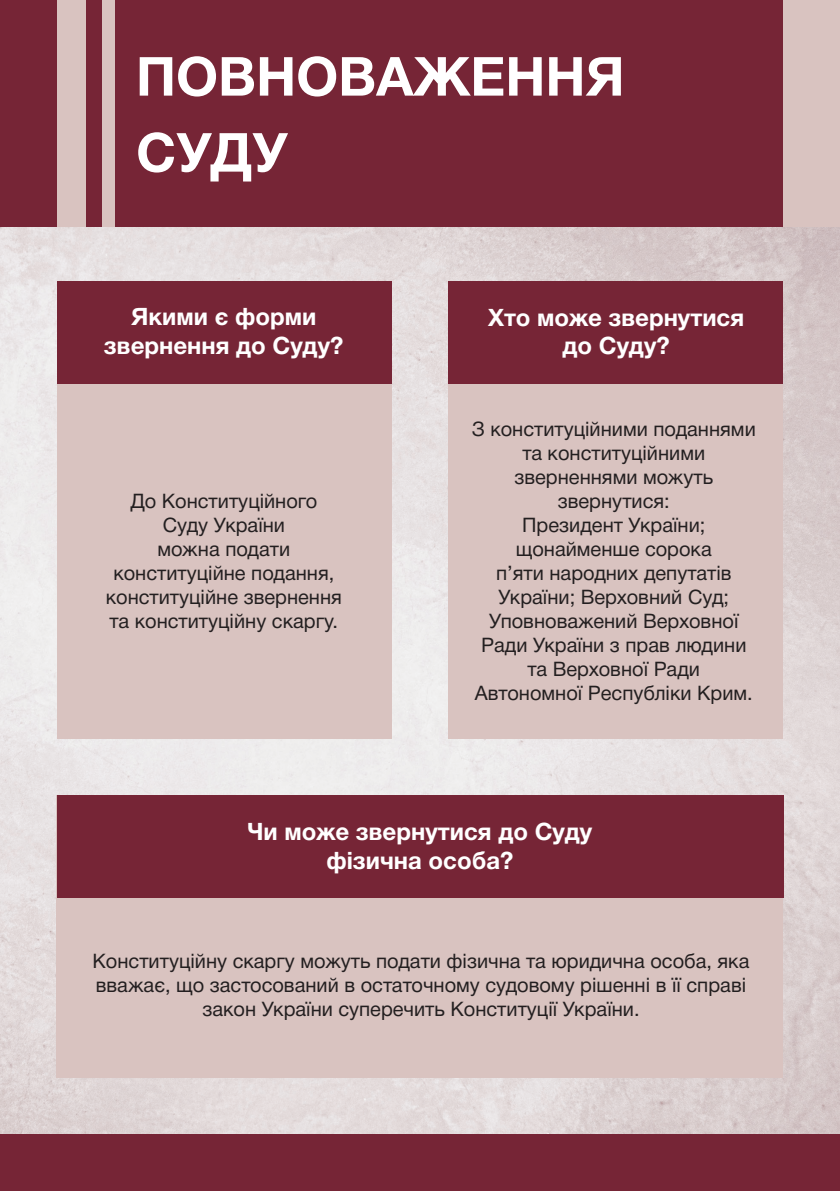
<style>
.page{position:relative;width:840px;height:1191px;background:#fff}
.page>*{position:absolute;margin:0;border:0;box-sizing:border-box;transform-origin:0 0}
.t1{font:700 54px/76px "Helvetica Neue Cyr";color:#fff}
.t2{font:700 24px/28.8px "Helvetica Neue Cyr";color:#fff;text-align:center}
.t3{font:20px/24px "Helvetica Neue Cyr";color:#231f20;text-align:center}
</style>
<div class="page">
<img style="left:0;top:226px;width:839px;height:908px">
<div style="left:0;top:1134px;width:839px;height:57px;background:#762536"></div>
<div style="left:0;top:0;width:839px;height:226px;background:#762536"></div>
<div style="left:782px;top:0;width:57px;height:226px;background:#d9c3c0"></div>
<div style="left:57px;top:0;width:29px;height:226px;background:#d9c3c0"></div>
<div style="left:102px;top:0;width:12px;height:226px;background:#d9c3c0"></div>
<div style="left:57px;top:795px;width:725px;height:282px;background:#d9c3c0"></div>
<div style="left:448px;top:282px;width:334px;height:456px;background:#d9c3c0"></div>
<div style="left:57px;top:282px;width:334px;height:456px;background:#d9c3c0"></div>
<div style="left:57px;top:282px;width:334px;height:102px;background:#762536"></div>
<div style="left:448px;top:282px;width:334px;height:102px;background:#762536"></div>
<div style="left:57px;top:795px;width:725px;height:102px;background:#762536"></div>
<h1 class="t1" style="left:136px;top:39px;width:489px">ПОВНОВАЖЕННЯ<br>СУДУ</h1>
<p class="t2" style="left:104px;top:302px;width:241px">Якими є форми звернення до Суду?</p>
<p class="t3" style="left:106px;top:489px;width:237px">До Конституційного<br>Суду України<br>можна подати конституційне подання, конституційне звернення та конституційну скаргу.</p>
<p class="t2" style="left:488px;top:303px;width:257px">Хто може звернутися до Суду?</p>
<p class="t3" style="left:471px;top:417px;width:285px">З конституційними поданнями та конституційними зверненнями можуть звернутися:<br>Президент України; щонайменше сорока<br>п’яти народних депутатів<br>України; Верховний Суд;<br>Уповноважений Верховної<br>Ради України з прав людини та Верховної Ради<br>Автономної Республіки Крим.</p>
<p class="t2" style="left:247px;top:817px;width:346px">Чи може звернутися до Суду фізична особа?</p>
<p class="t3" style="left:93px;top:949px;width:658px">Конституційну скаргу можуть подати фізична та юридична особа, яка вважає, що застосований в остаточному судовому рішенні в її справі закон України суперечить Конституції України.</p>
</div>
